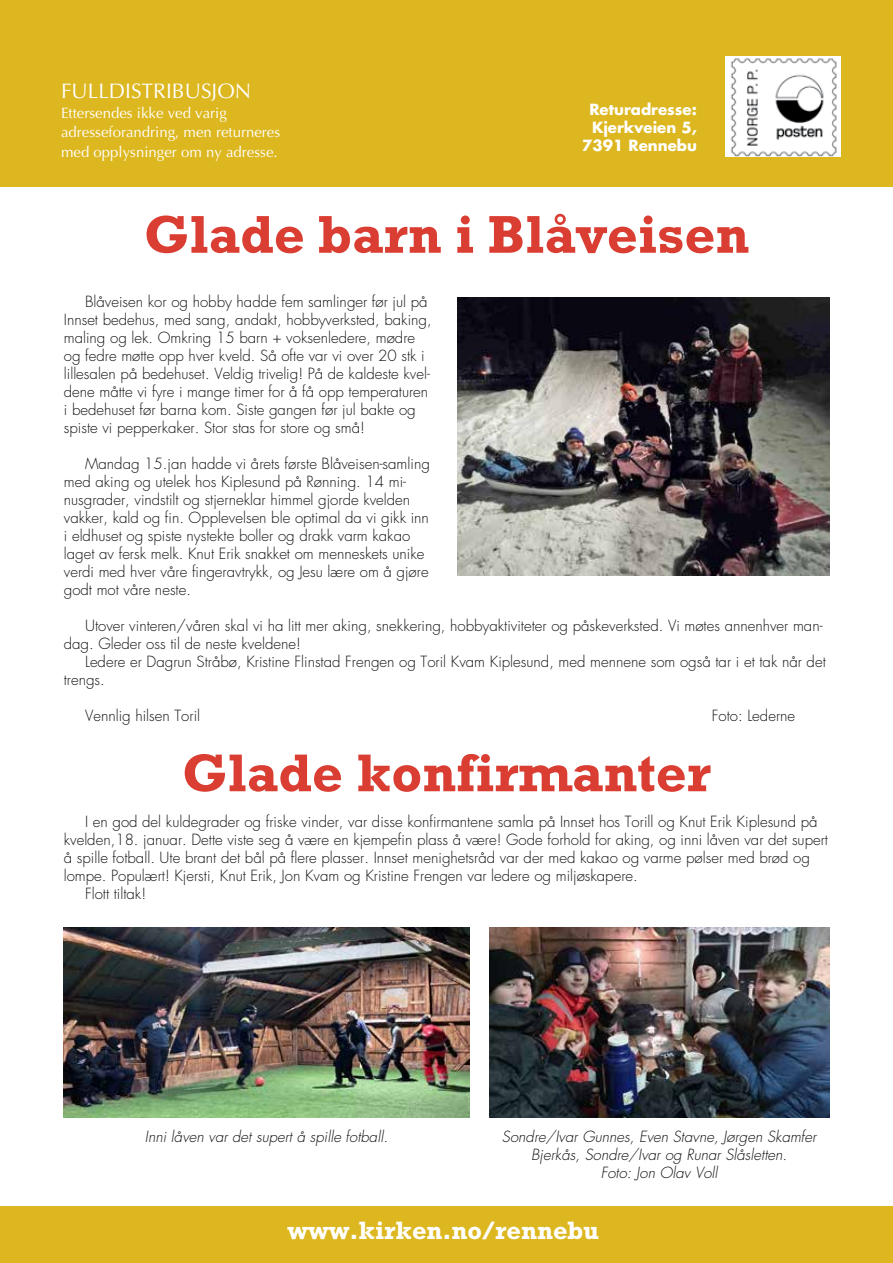
<style>
.page{position:relative;width:893px;height:1263px;background:#fff}
.page>*{position:absolute;margin:0;border:0;box-sizing:border-box;transform-origin:0 0}
.t1{font:700 54px "Rockwell";color:#da3d31}
.t2{font:700 25.5px "Rockwell";color:#fff}
.t3{font:21px "Optima";color:#fff}
.t4{font:300 15px/18px "Futura";color:#121212}
.t5{font:italic 300 15px/18px "Futura";color:#121212;text-align:center}
.t6{font:15px/19.5px "Optima";color:#fff}
.t7{font:700 15px/18px "Futura";color:#fff;text-align:right}
</style>
<div class="page">
<div style="left:0;top:0;width:893px;height:187px;background:#ddb71f"></div>
<div style="left:0;top:1206px;width:893px;height:57px;background:#ddb71f"></div>
<img style="left:725px;top:57px;width:115px;height:99px">
<img style="left:489px;top:927px;width:340px;height:190px">
<img style="left:457px;top:297px;width:372px;height:279px">
<img style="left:64px;top:927px;width:405px;height:190px">
<h3 class="t3" style="left:61px;top:79px;width:192px">FULLDISTRIBUSJON</h3>
<p class="t6" style="left:61px;top:103px;width:221px">Ettersendes ikke ved varig adresseforandring, men returneres med opplysninger om ny adresse.</p>
<p class="t7" style="left:582px;top:100px;width:116px">Returadresse:<br>Kjerkveien 5,<br>7391 Rennebu</p>
<h1 class="t1" style="left:144px;top:203px;width:607px">Glade barn i Blåveisen</h1>
<p class="t4" style="left:64px;top:293px;width:369px;text-indent:21px">Blåveisen kor og hobby hadde fem samlinger før jul på Innset bedehus, med sang, andakt, hobbyverksted, baking, maling og lek. Omkring 15 barn + voksenledere, mødre og fedre møtte opp hver kveld. Så ofte var vi over 20 stk i lillesalen på bedehuset. Veldig trivelig! På de kaldeste kvel&shy;dene måtte vi fyre i mange timer for å få opp temperaturen i bedehuset før barna kom. Siste gangen før jul bakte og spiste vi pepperkaker. Stor stas for store og små!</p>
<p class="t4" style="left:64px;top:455px;width:367px;text-indent:21px">Mandag 15.jan hadde vi årets første Blåveisen-samling med aking og utelek hos Kiplesund på Rønning. 14 mi&shy;nusgrader, vindstilt og stjerneklar himmel gjorde kvelden vakker, kald og fin. Opplevelsen ble optimal da vi gikk inn i eldhuset og spiste nystekte boller og drakk varm kakao laget av fersk melk. Knut Erik snakket om menneskets unike verdi med hver våre fingeravtrykk, og Jesu lære om å gjøre godt mot våre neste.</p>
<p class="t4" style="left:64px;top:617px;width:760px;text-indent:21px">Utover vinteren/våren skal vi ha litt mer aking, snekkering, hobbyaktiviteter og påskeverksted. Vi møtes annenhver man&shy;dag. Gleder oss til de neste kveldene!</p>
<p class="t4" style="left:64px;top:653px;width:763px;text-indent:21px">Ledere er Dagrun Stråbø, Kristine Flinstad Frengen og Toril Kvam Kiplesund, med mennene som også tar i et tak når det trengs.</p>
<p class="t4" style="left:85px;top:707px;width:117px">Vennlig hilsen Toril</p>
<p class="t4" style="left:712px;top:707px;width:85px">Foto: Lederne</p>
<h1 class="t1" style="left:182px;top:741px;width:530px">Glade konfirmanter</h1>
<p class="t4" style="left:85px;top:813px;width:734px">I en god del kuldegrader og friske vinder, var disse konfirmantene samla på Innset hos Torill og Knut Erik Kiplesund på</p>
<p class="t4" style="left:64px;top:831px;width:766px">kvelden,18. januar. Dette viste seg å være en kjempefin plass å være! Gode forhold for aking, og inni låven var det supert</p>
<p class="t4" style="left:64px;top:849px;width:748px">å spille fotball. Ute brant det bål på flere plasser. Innset menighetsråd var der med kakao og varme pølser med brød og</p>
<p class="t4" style="left:64px;top:867px;width:576px">lompe. Populært! Kjersti, Knut Erik, Jon Kvam og Kristine Frengen var ledere og miljøskapere.</p>
<p class="t4" style="left:85px;top:885px;width:63px">Flott tiltak!</p>
<p class="t5" style="left:145px;top:1128px;width:245px">Inni låven var det supert å spille fotball.</p>
<p class="t5" style="left:502px;top:1128px;width:316px">Sondre/Ivar Gunnes, Even Stavne, Jørgen Skamfer<br>Bjerkås, Sondre/Ivar og Runar Slåsletten.<br>Foto: Jon Olav Voll</p>
<h2 class="t2" style="left:287px;top:1215px;width:314px">www.kirken.no/rennebu</h2>
</div>
